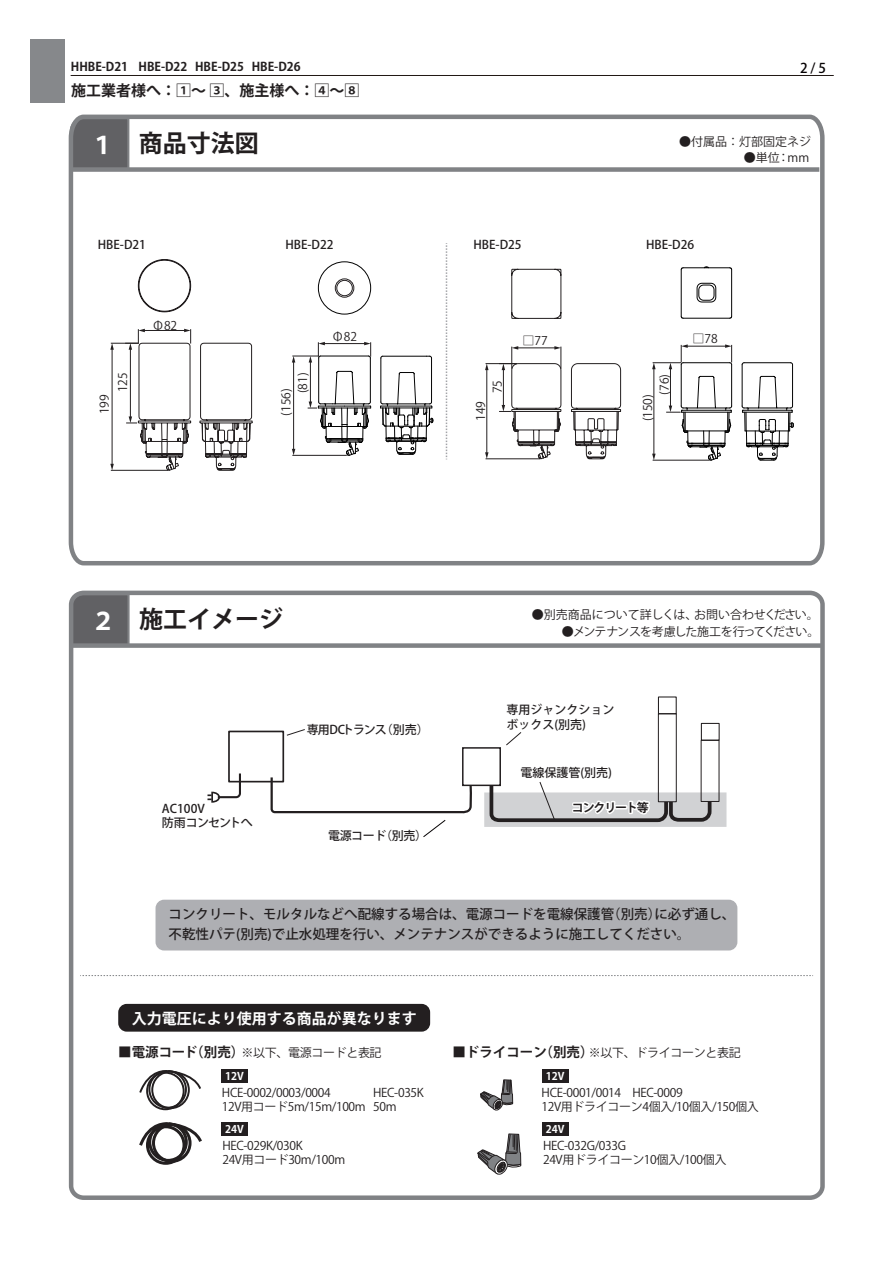
<style>
.page{position:relative;width:893px;height:1263px;background:#fff}
.page>*{position:absolute;margin:0;border:0;box-sizing:border-box;transform-origin:0 0}
.t1{font:700 24px "Koz Go Pro";color:#231f20}
.t2{font:700 24px "Koz Go Pro";color:#fff}
.t3{font:700 15px "Koz Go Pro";color:#fff}
.t4{font:700 15px "Koz Go Pro";color:#231f20}
.t5{font:500 13.5px/19.5px "Koz Go Pro";color:#231f20}
.t6{font:500 13.5px "Koz Go Pro";color:#070304}
.t7{font:12px/14.4px "Koz Go Pro";letter-spacing:-.03em;color:#231f20}
.t8{font:500 12px/15px "Koz Go Pro";color:#231f20}
.t9{font:12px "Koz Go Pr 6 N";color:#231f20}
.t10{font:12px "Koz Go Pro";color:#231f20}
.t11{font:700 12px "Koz Go Pro";color:#231f20}
.t12{font:12px "Koz Go Pro";letter-spacing:-.08em;color:#231f20}
.t13{font:500 12px "Koz Go Pro";letter-spacing:-.08em;color:#231f20}
.t14{font:700 12px "Koz Go Pro";letter-spacing:-.1em;color:#231f20}
.t15{font:700 10.5px "Koz Go Pro";color:#fff}
.s1{font-weight:700;font-size:13.5px}
</style>
<div class="page">
<div style="left:484px;top:792px;width:242px;height:35px;background:#d1d2d4"></div>
<div style="left:30px;top:39px;width:34px;height:64px;background:#86888b"></div>
<hr style="left:71px;top:75px;width:763px;height:1px;background:#211814">
<svg style="left:68px;top:114px;width:757px;height:452px"></svg>
<div style="left:71px;top:167px;width:748px;height:5px;background:#808285"></div>
<svg style="left:446px;top:243px;width:1px;height:217px"></svg>
<div style="left:701px;top:723px;width:19px;height:18px;border:1px solid #231f20"></div>
<div style="left:658px;top:696px;width:19px;height:18px;border:1px solid #231f20"></div>
<div style="left:658px;top:713px;width:18px;height:89px;border:1px solid #231f20"></div>
<div style="left:74px;top:596px;width:56px;height:47px;background:#616164"></div>
<div style="left:69px;top:591px;width:756px;height:609px;border:4px solid #808285;border-radius:12px"></div>
<div style="left:73px;top:643px;width:748px;height:5px;background:#808285"></div>
<div style="left:156px;top:900px;width:581px;height:50px;background:#aeafb3;border-radius:9px"></div>
<div style="left:118px;top:1004px;width:312px;height:28px;background:#231f20;border-radius:9px"></div>
<svg style="left:80px;top:975px;width:733px;height:1px"></svg>
<div style="left:462px;top:747px;width:39px;height:39px;border:2px solid #231f20"></div>
<svg style="left:506px;top:732px;width:16px;height:14px"></svg>
<svg style="left:269px;top:775px;width:204px;height:39px"></svg>
<svg style="left:207px;top:773px;width:35px;height:30px"></svg>
<div style="left:228px;top:731px;width:56px;height:51px;border:2px solid #231f20"></div>
<svg style="left:286px;top:729px;width:19px;height:7px"></svg>
<div style="left:222px;top:1069px;width:26px;height:13px;background:#231f20"></div>
<div style="left:222px;top:1122px;width:26px;height:14px;background:#231f20"></div>
<div style="left:542px;top:1069px;width:26px;height:13px;background:#231f20"></div>
<div style="left:542px;top:1122px;width:26px;height:14px;background:#231f20"></div>
<div style="left:148px;top:1070px;width:39px;height:38px;border:2px solid #231f20;border-radius:50%"></div>
<div style="left:146px;top:1072px;width:39px;height:38px;border:2px solid #231f20;border-radius:50%"></div>
<div style="left:151px;top:1070px;width:39px;height:39px;border:2px solid #231f20;border-radius:50%"></div>
<svg style="left:139px;top:1070px;width:62px;height:25px"></svg>
<div style="left:148px;top:1122px;width:40px;height:40px;border:3px solid #231f20;border-radius:50%"></div>
<div style="left:146px;top:1125px;width:40px;height:40px;border:3px solid #231f20;border-radius:50%"></div>
<div style="left:152px;top:1123px;width:40px;height:40px;border:3px solid #231f20;border-radius:50%"></div>
<svg style="left:139px;top:1122px;width:63px;height:27px"></svg>
<hr style="left:324px;top:343px;width:41px;height:1px;background:#231f20">
<hr style="left:293px;top:361px;width:1px;height:89px;background:#231f20">
<svg style="left:292px;top:449px;width:3px;height:6px"></svg>
<hr style="left:292px;top:455px;width:55px;height:1px;background:#231f20">
<hr style="left:310px;top:361px;width:1px;height:42px;background:#231f20">
<svg style="left:110px;top:329px;width:81px;height:142px"></svg>
<svg style="left:199px;top:343px;width:54px;height:128px"></svg>
<svg style="left:138px;top:259px;width:53px;height:53px"></svg>
<hr style="left:686px;top:346px;width:40px;height:1px;background:#231f20">
<hr style="left:487px;top:369px;width:1px;height:84px;background:#231f20">
<svg style="left:485px;top:364px;width:4px;height:6px"></svg>
<svg style="left:485px;top:452px;width:4px;height:7px"></svg>
<hr style="left:485px;top:459px;width:55px;height:1px;background:#231f20">
<hr style="left:485px;top:363px;width:32px;height:1px;background:#231f20">
<hr style="left:670px;top:368px;width:1px;height:39px;background:#231f20">
<hr style="left:654px;top:368px;width:1px;height:87px;background:#231f20">
<svg style="left:652px;top:454px;width:4px;height:6px"></svg>
<hr style="left:653px;top:460px;width:56px;height:1px;background:#231f20">
<svg style="left:499px;top:346px;width:63px;height:113px"></svg>
<svg style="left:571px;top:363px;width:50px;height:96px"></svg>
<svg style="left:511px;top:269px;width:50px;height:50px"></svg>
<hr style="left:744px;top:362px;width:47px;height:1px;background:#030303">
<hr style="left:792px;top:365px;width:1px;height:41px;background:#030303">
<hr style="left:742px;top:365px;width:1px;height:41px;background:#030303">
<hr style="left:683px;top:268px;width:47px;height:1px;background:#030303">
<hr style="left:731px;top:270px;width:1px;height:46px;background:#030303">
<hr style="left:681px;top:270px;width:1px;height:46px;background:#030303">
<hr style="left:683px;top:318px;width:47px;height:1px;background:#030303">
<svg style="left:697px;top:283px;width:19px;height:19px"></svg>
<svg style="left:742px;top:376px;width:52px;height:85px"></svg>
<hr style="left:683px;top:362px;width:47px;height:1px;background:#030303">
<svg style="left:725px;top:344px;width:7px;height:21px"></svg>
<hr style="left:731px;top:365px;width:1px;height:41px;background:#030303">
<svg style="left:652px;top:344px;width:36px;height:25px"></svg>
<hr style="left:681px;top:365px;width:1px;height:41px;background:#030303">
<svg style="left:666px;top:376px;width:66px;height:85px"></svg>
<svg style="left:364px;top:342px;width:7px;height:16px"></svg>
<svg style="left:292px;top:342px;width:33px;height:20px"></svg>
<hr style="left:370px;top:358px;width:1px;height:44px;background:#030303">
<hr style="left:318px;top:358px;width:1px;height:44px;background:#030303">
<hr style="left:321px;top:356px;width:47px;height:1px;background:#030303">
<svg style="left:308px;top:371px;width:63px;height:85px"></svg>
<hr style="left:431px;top:358px;width:1px;height:44px;background:#030303">
<hr style="left:381px;top:358px;width:1px;height:44px;background:#030303">
<svg style="left:426px;top:356px;width:6px;height:2px"></svg>
<hr style="left:383px;top:356px;width:43px;height:1px;background:#030303">
<svg style="left:380px;top:372px;width:54px;height:83px"></svg>
<div style="left:318px;top:262px;width:53px;height:52px;border:1px solid #030303;border-radius:50%"></div>
<svg style="left:488px;top:781px;width:225px;height:42px"></svg>
<svg style="left:423px;top:820px;width:23px;height:17px"></svg>
<div style="left:335px;top:279px;width:19px;height:18px;border:1px solid #231f20;border-radius:50%"></div>
<div style="left:337px;top:280px;width:16px;height:16px;border:1px solid #231f20;border-radius:50%"></div>
<svg style="left:477px;top:1133px;width:44px;height:42px"></svg>
<svg style="left:480px;top:1079px;width:33px;height:32px"></svg>
<p class="t11" style="left:71px;top:59px;width:231px">HHBE-D21 HBE-D22 HBE-D25 HBE-D26</p>
<p class="t6" style="left:800px;top:59px;width:28px">2 / 5</p>
<p class="t4" style="left:71px;top:81px;width:290px">施工業者様へ：1～ 3、施主様へ：4～8</p>
<h1 class="t2" style="left:90px;top:130px;width:26px">１</h1>
<h1 class="t1" style="left:139px;top:127px;width:121px">商品寸法図</h1>
<p class="t10" style="left:679px;top:134px;width:134px">●付属品：灯部固定ネジ</p>
<p class="t7" style="left:744px;top:151px;width:67px">●単位：mm</p>
<p class="t8" style="left:98px;top:238px;width:50px">HBE-D21</p>
<p class="t8" style="left:285px;top:238px;width:50px">HBE-D22</p>
<p class="t8" style="left:473px;top:238px;width:50px">HBE-D25</p>
<p class="t8" style="left:646px;top:238px;width:50px">HBE-D26</p>
<p class="t9" style="left:98px;top:414px;width:21px;rotate:-90deg">199</p>
<p class="t9" style="left:116px;top:392px;width:21px;rotate:-90deg">125</p>
<p class="t9" style="left:152px;top:319px;width:27px">Φ82</p>
<p class="t9" style="left:296px;top:393px;width:22px;rotate:-90deg">(81)</p>
<p class="t9" style="left:279px;top:416px;width:29px;rotate:-90deg">(156)</p>
<p class="t9" style="left:332px;top:330px;width:27px">Φ82</p>
<p class="t9" style="left:491px;top:393px;width:15px;rotate:-90deg">75</p>
<p class="t9" style="left:474px;top:421px;width:21px;rotate:-90deg">149</p>
<p class="t9" style="left:522px;top:333px;width:27px">□77</p>
<p class="t9" style="left:658px;top:395px;width:22px;rotate:-90deg">(76)</p>
<p class="t9" style="left:641px;top:421px;width:29px;rotate:-90deg">(150)</p>
<p class="t9" style="left:693px;top:332px;width:27px">□78</p>
<h1 class="t2" style="left:91px;top:606px;width:25px">２</h1>
<h1 class="t1" style="left:139px;top:603px;width:145px">施工イメージ</h1>
<p class="t8" style="left:162px;top:802px;width:92px;line-height:14.2px">AC100V<br>防雨コンセントへ</p>
<p class="t13" style="left:307px;top:722px;width:123px">専用DCトランス（別売）</p>
<p class="t8" style="left:328px;top:829px;width:101px">電源コード（別売）</p>
<p class="t10" style="left:532px;top:607px;width:289px">●別売商品について詳しくは、お問い合わせください。</p>
<p class="t12" style="left:562px;top:624px;width:259px">●メンテナンスを考慮した施工を行ってください。</p>
<p class="t8" style="left:506px;top:703px;width:109px">専用ジャンクションボックス(別売)</p>
<p class="t8" style="left:520px;top:766px;width:93px">電線保護管(別売)</p>
<p class="t14" style="left:572px;top:800px;width:78px">コンクリート等</p>
<p class="t5" style="left:169px;top:905px;width:568px">コンクリート、モルタルなどへ配線する場合は、電源コードを電線保護管（別売）に必ず通し、不乾性パテ(別売)で止水処理を行い、メンテナンスができるように施工してください。</p>
<p class="t3" style="left:132px;top:1009px;width:286px">入力電圧により使用する商品が異なります</p>
<p class="t7" style="left:118px;top:1046px;width:265px"><span class="s1">■電源コード（別売）</span>※以下、電源コードと表記</p>
<p class="t7" style="left:452px;top:1046px;width:290px"><span class="s1">■ドライコーン（別売）</span>※以下、ドライコーンと表記</p>
<p class="t15" style="left:225px;top:1069px;width:20px">12V</p>
<p class="t15" style="left:546px;top:1069px;width:20px">12V</p>
<p class="t7" style="left:222px;top:1085px;width:145px">HCE-0002/0003/0004<br>12V用コード5m/15m/100m</p>
<p class="t7" style="left:373px;top:1085px;width:52px">HEC-035K<br>50m</p>
<p class="t7" style="left:542px;top:1085px;width:219px">HCE-0001/0014　HEC-0009<br>12V用ドライコーン4個入/10個入/150個入</p>
<p class="t7" style="left:543px;top:1138px;width:185px">HEC-032G/033G<br>24V用ドライコーン10個入/100個入</p>
<p class="t15" style="left:225px;top:1123px;width:20px">24V</p>
<p class="t15" style="left:546px;top:1123px;width:20px">24V</p>
<p class="t7" style="left:222px;top:1138px;width:124px">HEC-029K/030K<br>24V用コード30m/100m</p>
</div>
